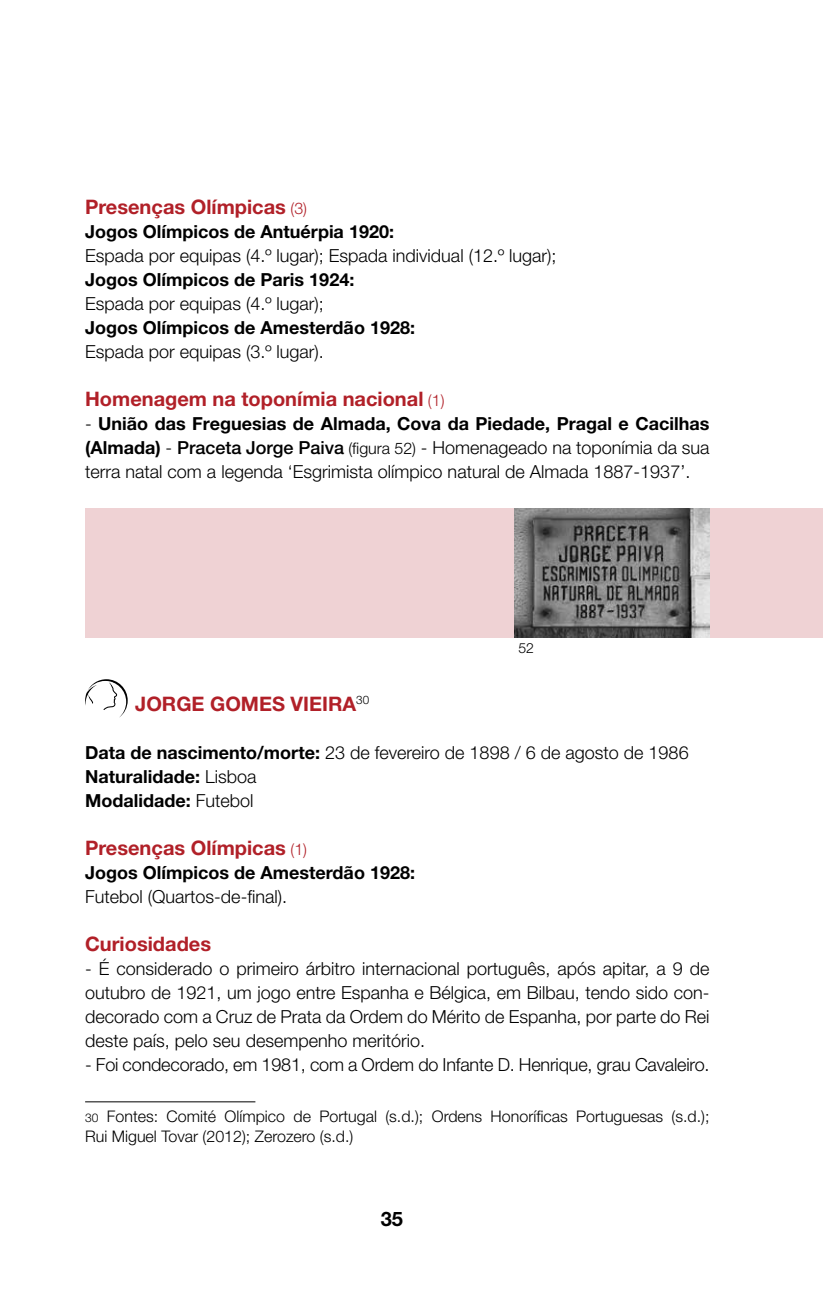
<style>
.page{position:relative;width:823px;height:1304px;background:#fff}
.page>*{position:absolute;margin:0;border:0;box-sizing:border-box;transform-origin:0 0}
.t1{font:700 20px "Helvetica Neue";color:#b12028}
.t2{font:700 20px "Helvetica Neue";color:#000}
.t3{font:300 18px/24px "Helvetica Neue";color:#000;text-align:justify}
.t4{font:700 18px "Helvetica Neue";color:#000}
.t5{font:300 16px/20px "Helvetica Neue";color:#000}
.t6{font:300 14px "Helvetica Neue";color:#000}
.s1{font-weight:300;font-size:16px}
.s2{font-weight:700}
.s3{font-weight:500}
.s4{font-size:16px}
.s5{font-size:12px}
</style>
<div class="page">
<hr style="left:85px;top:1101px;width:170px;height:1px;background:#000">
<div style="left:85px;top:508px;width:737px;height:130px;background:#efd2d4"></div>
<img style="left:514px;top:508px;width:195px;height:130px">
<svg style="left:85px;top:679px;width:43px;height:39px"></svg>
<p class="t1" style="left:85px;top:195px;width:223px">Presenças Olímpicas <span class="s1">(3)</span></p>
<p class="t4" style="left:85px;top:221px;width:310px">Jogos Olímpicos de Antuérpia 1920:</p>
<p class="t3" style="left:85px;top:243px;width:472px">Espada por equipas (4.º lugar); Espada individual (12.º lugar);</p>
<p class="t4" style="left:85px;top:269px;width:270px">Jogos Olímpicos de Paris 1924:</p>
<p class="t3" style="left:85px;top:291px;width:240px">Espada por equipas (4.º lugar);</p>
<p class="t4" style="left:85px;top:316px;width:331px">Jogos Olímpicos de Amesterdão 1928:</p>
<p class="t3" style="left:85px;top:339px;width:240px">Espada por equipas (3.º lugar).</p>
<p class="t1" style="left:85px;top:387px;width:361px">Homenagem na toponímia nacional <span class="s1">(1)</span></p>
<p class="t3" style="left:85px;top:411px;width:625px">- <span class="s2">União das Freguesias de Almada, Cova da Piedade, Pragal e Cacilhas (Almada)</span> - <span class="s3">Praceta Jorge Paiva</span> <span class="s4">(figura 52)</span> - Homenageado na toponímia da sua terra natal com a legenda ‘Esgrimista olímpico natural de Almada 1887-1937’.</p>
<p class="t6" style="left:518px;top:639px;width:17px">52</p>
<p class="t1" style="left:135px;top:692px;width:235px">JORGE GOMES VIEIRA<sup>30</sup></p>
<p class="t3" style="left:85px;top:740px;width:604px;text-align:left"><span class="s2">Data de nascimento/morte:</span> 23 de fevereiro de 1898 / 6 de agosto de 1986<br><span class="s2">Naturalidade:</span> Lisboa<br><span class="s2">Modalidade:</span> Futebol</p>
<p class="t1" style="left:85px;top:836px;width:223px">Presenças Olímpicas <span class="s1">(1)</span></p>
<p class="t4" style="left:85px;top:862px;width:331px">Jogos Olímpicos de Amesterdão 1928:</p>
<p class="t3" style="left:85px;top:884px;width:203px">Futebol (Quartos-de-final).</p>
<p class="t1" style="left:85px;top:932px;width:127px">Curiosidades</p>
<p class="t3" style="left:85px;top:956px;width:625px">- É considerado o primeiro árbitro internacional português, após apitar, a 9 de outubro de 1921, um jogo entre Espanha e Bélgica, em Bilbau, tendo sido con&shy;decorado com a Cruz de Prata da Ordem do Mérito de Espanha, por parte do Rei deste país, pelo seu desempenho meritório.</p>
<p class="t3" style="left:85px;top:1052px;width:625px">- Foi condecorado, em 1981, com a Ordem do Infante D. Henrique, grau Cavaleiro.</p>
<p class="t5" style="left:85px;top:1106px;width:625px"><span class="s5">30</span> Fontes: Comité Olímpico de Portugal (s.d.); Ordens Honoríficas Portuguesas (s.d.);<br>Rui Miguel Tovar (2012); Zerozero (s.d.)</p>
<p class="t2" style="left:380px;top:1207px;width:24px">35</p>
</div>
